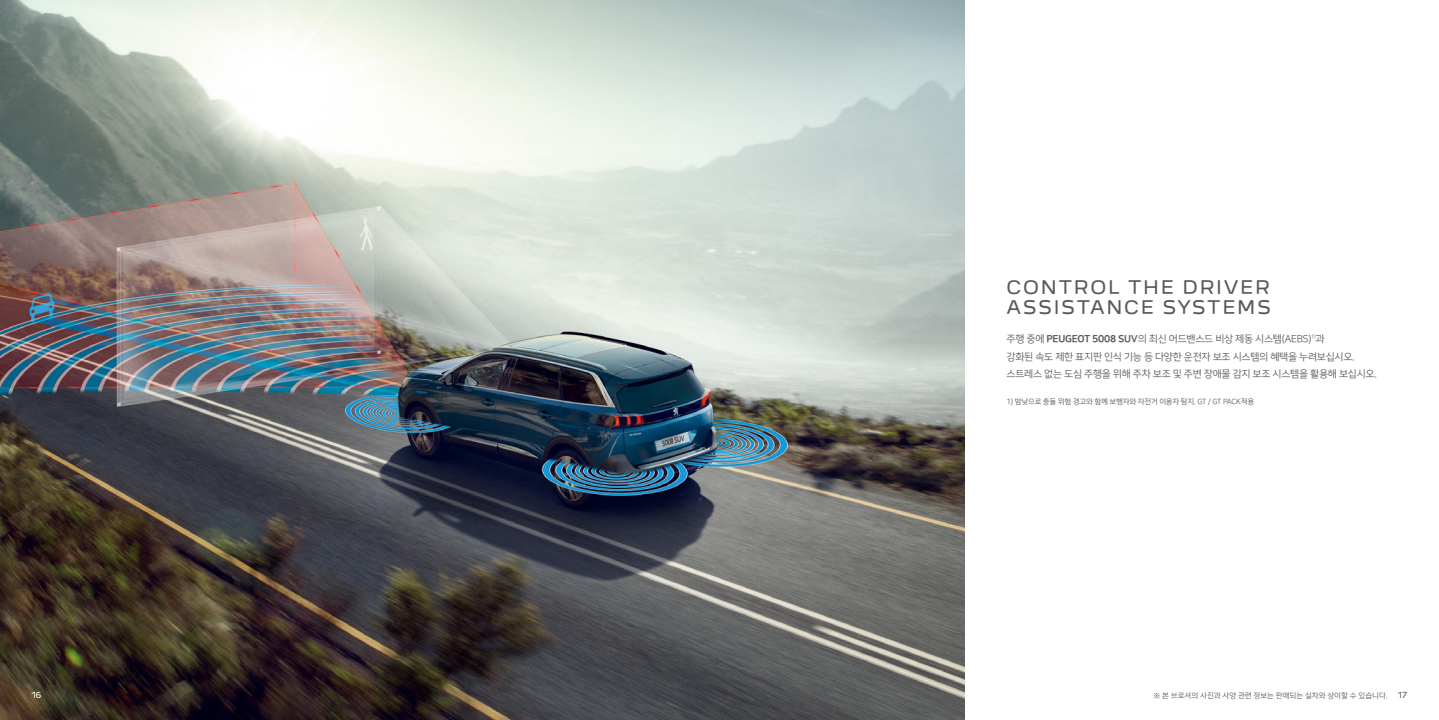
<style>
.page{position:relative;width:1439px;height:720px;background:#fff}
.page>*{position:absolute;margin:0;border:0;box-sizing:border-box;transform-origin:0 0}
.t1{font:16.88px/20.4px "Peugeot New";letter-spacing:.1em;color:#595757}
.t2{font:10px/17.5px "Nanum Square OTFR";letter-spacing:-.025em;color:#595757}
.t3{font:7.5px "Nanum Square OTFR";letter-spacing:-.025em;color:#595757}
.t4{font:7.5px "Nanum Square OTFR";color:#595757}
.t5{font:7.5px "Peugeot New";color:#fff}
.t6{font:7.5px "Peugeot New";color:#595757}
.s1{font-family:"Nanum Square OTFEB"}
</style>
<div class="page">
<img style="left:0;top:0;width:964px;height:719px">
<h1 class="t1" style="left:1006px;top:277px;width:266px">CONTROL THE DRIVER<br>ASSISTANCE SYSTEMS</h1>
<p class="t2" style="left:1006px;top:330px;width:372px">주행 중에 <span class="s1">PEUGEOT 5008 SUV</span>의 최신 어드밴스드 비상 제동 시스템(AEBS)<sup>1)</sup>과<br>강화된 속도 제한 표지판 인식 기능 등 다양한 운전자 보조 시스템의 혜택을 누려보십시오. 스트레스 없는 도심 주행을 위해 주차 보조 및 주변 장애물 감지 보조 시스템을 활용해 보십시오.</p>
<p class="t3" style="left:1006px;top:397px;width:249px">1) 밤낮으로 충돌 위험 경고와 함께 보행자와 자전거 이용자 탐지. GT / GT PACK적용</p>
<p class="t5" style="left:32px;top:690px;width:11px">16</p>
<p class="t4" style="left:1153px;top:691px;width:236px">※ 본 브로셔의 사진과 사양 관련 정보는 판매되는 실차와 상이할 수 있습니다.</p>
<p class="t6" style="left:1397px;top:690px;width:11px">17</p>
</div>
